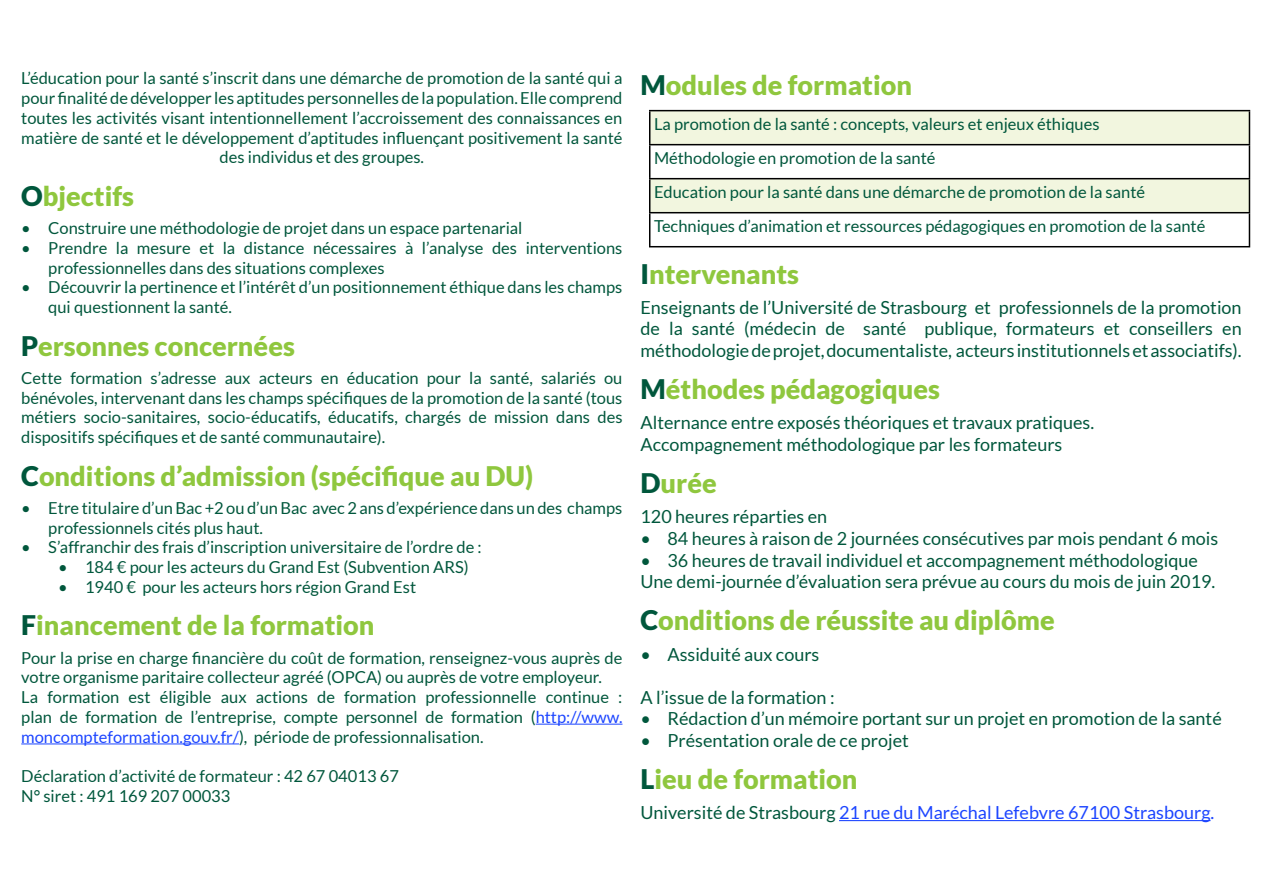
<style>
.page{position:relative;width:1263px;height:893px;background:#fff}
.page>*{position:absolute;margin:0;border:0;box-sizing:border-box;transform-origin:0 0}
.t1{font:900 27px "Lato";color:#8fc73e}
.t2{font:18px/21.6px "Lato";color:#00573c}
.t3{font:18px "Lato";color:#1c45ff}
.t4{font:16.5px/19.8px "Lato";color:#00573c}
.s1{color:#00573c}
.s2{color:#1c45ff}
</style>
<div class="page">
<hr style="left:536px;top:724px;width:86px;height:1px;background:#1c45ff">
<hr style="left:21px;top:743px;width:218px;height:1px;background:#1c45ff">
<hr style="left:839px;top:820px;width:371px;height:1px;background:#1c45ff">
<svg style="left:650px;top:111px;width:599px;height:101px;fill:#f2f6df"></svg>
<hr style="left:649px;top:110px;width:601px;height:1px;background:#000">
<hr style="left:649px;top:111px;width:1px;height:33px;background:#000">
<hr style="left:1249px;top:111px;width:1px;height:33px;background:#000">
<hr style="left:649px;top:144px;width:601px;height:1px;background:#000">
<hr style="left:649px;top:145px;width:1px;height:33px;background:#000">
<hr style="left:1249px;top:145px;width:1px;height:33px;background:#000">
<hr style="left:649px;top:178px;width:601px;height:1px;background:#000">
<hr style="left:649px;top:179px;width:1px;height:33px;background:#000">
<hr style="left:1249px;top:179px;width:1px;height:33px;background:#000">
<hr style="left:649px;top:212px;width:601px;height:1px;background:#000">
<hr style="left:649px;top:213px;width:1px;height:33px;background:#000">
<hr style="left:1249px;top:213px;width:1px;height:33px;background:#000">
<hr style="left:649px;top:246px;width:601px;height:1px;background:#000">
<p class="t4" style="left:21px;top:68px;width:603px;text-align:center">L’éducation pour la santé s’inscrit dans une démarche de promotion de la santé qui a pour finalité de développer les aptitudes personnelles de la population. Elle comprend toutes les activités visant intentionnellement l’accroissement des connaissances en matière de santé et le développement d’aptitudes influençant positivement la santé des individus et des groupes.</p>
<h1 class="t1" style="left:21px;top:180px;width:114px"><span class="s1">O</span>bjectifs</h1>
<p class="t4" style="left:21px;top:218px;width:503px">• Construire une méthodologie de projet dans un espace partenarial</p>
<p class="t4" style="left:48px;top:238px;width:576px;text-indent:-27px">• Prendre la mesure et la distance nécessaires à l’analyse des interventions professionnelles dans des situations complexes</p>
<p class="t4" style="left:48px;top:277px;width:576px;text-indent:-27px">• Découvrir la pertinence et l’intérêt d’un positionnement éthique dans les champs qui questionnent la santé.</p>
<h1 class="t1" style="left:21px;top:330px;width:275px"><span class="s1">P</span>ersonnes concernées</h1>
<p class="t4" style="left:21px;top:368px;width:603px;text-align:justify">Cette formation s’adresse aux acteurs en éducation pour la santé, salariés ou bénévoles, intervenant dans les champs spécifiques de la promotion de la santé (tous métiers socio-sanitaires, socio-éducatifs, éducatifs, chargés de mission dans des dispositifs spécifiques et de santé communautaire).</p>
<h1 class="t1" style="left:21px;top:460px;width:514px"><span class="s1">C</span>onditions d’admission (spécifique au DU)</h1>
<p class="t4" style="left:48px;top:498px;width:576px;text-indent:-27px">• Etre titulaire d’un Bac +2 ou d’un Bac avec 2 ans d’expérience dans un des champs professionnels cités plus haut.</p>
<p class="t4" style="left:21px;top:537px;width:462px">• S’affranchir des frais d’inscription universitaire de l’ordre de :</p>
<p class="t4" style="left:58px;top:557px;width:412px">• 184 € pour les acteurs du Grand Est (Subvention ARS)</p>
<p class="t4" style="left:58px;top:577px;width:360px">• 1940 € pour les acteurs hors région Grand Est</p>
<h1 class="t1" style="left:21px;top:610px;width:355px"><span class="s1">F</span>inancement de la formation</h1>
<p class="t4" style="left:21px;top:648px;width:603px">Pour la prise en charge financière du coût de formation, renseignez-vous auprès de votre organisme paritaire collecteur agréé (OPCA) ou auprès de votre employeur.<br>La formation est éligible aux actions de formation professionnelle continue : plan de formation de l’entreprise, compte personnel de formation (<span class="s2">http://www. moncompteformation.gouv.fr/</span>), période de professionnalisation.</p>
<p class="t4" style="left:21px;top:766px;width:379px">Déclaration d’activité de formateur : 42 67 04013 67<br>N° siret : 491 169 207 00033</p>
<h1 class="t1" style="left:640px;top:70px;width:273px"><span class="s1">M</span>odules de formation</h1>
<p class="t4" style="left:654px;top:107px;width:553px;line-height:34px">La promotion de la santé : concepts, valeurs et enjeux éthiques<br>Méthodologie en promotion de la santé<br>Education pour la santé dans une démarche de promotion de la santé Techniques d’animation et ressources pédagogiques en promotion de la santé</p>
<h1 class="t1" style="left:640px;top:258px;width:160px"><span class="s1">I</span>ntervenants</h1>
<p class="t2" style="left:640px;top:296px;width:603px;text-align:justify">Enseignants de l’Université de Strasbourg et professionnels de la promotion de la santé (médecin de santé publique, formateurs et conseillers en méthodologie de projet, documentaliste, acteurs institutionnels et associatifs).</p>
<h1 class="t1" style="left:640px;top:374px;width:301px"><span class="s1">M</span>éthodes pédagogiques</h1>
<p class="t2" style="left:640px;top:412px;width:455px">Alternance entre exposés théoriques et travaux pratiques.<br>Accompagnement méthodologique par les formateurs</p>
<h1 class="t1" style="left:640px;top:468px;width:78px"><span class="s1">D</span>urée</h1>
<p class="t2" style="left:640px;top:506px;width:188px">120 heures réparties en</p>
<p class="t2" style="left:640px;top:528px;width:579px">• 84 heures à raison de 2 journées consécutives par mois pendant 6 mois</p>
<p class="t2" style="left:640px;top:549px;width:576px">• 36 heures de travail individuel et accompagnement méthodologique<br>Une demi-journée d’évaluation sera prévue au cours du mois de juin 2019.</p>
<h1 class="t1" style="left:640px;top:605px;width:416px"><span class="s1">C</span>onditions de réussite au diplôme</h1>
<p class="t2" style="left:640px;top:643px;width:180px">• Assiduité aux cours</p>
<p class="t2" style="left:640px;top:686px;width:196px">A l’issue de la formation :</p>
<p class="t2" style="left:640px;top:708px;width:583px">• Rédaction d’un mémoire portant sur un projet en promotion de la santé</p>
<p class="t2" style="left:640px;top:729px;width:270px">• Présentation orale de ce projet</p>
<h1 class="t1" style="left:640px;top:763px;width:219px"><span class="s1">L</span>ieu de formation</h1>
<p class="t3" style="left:640px;top:803px;width:575px"><span class="s1">Université de Strasbourg</span> 21 rue du Maréchal Lefebvre 67100 Strasbourg.</p>
</div>
